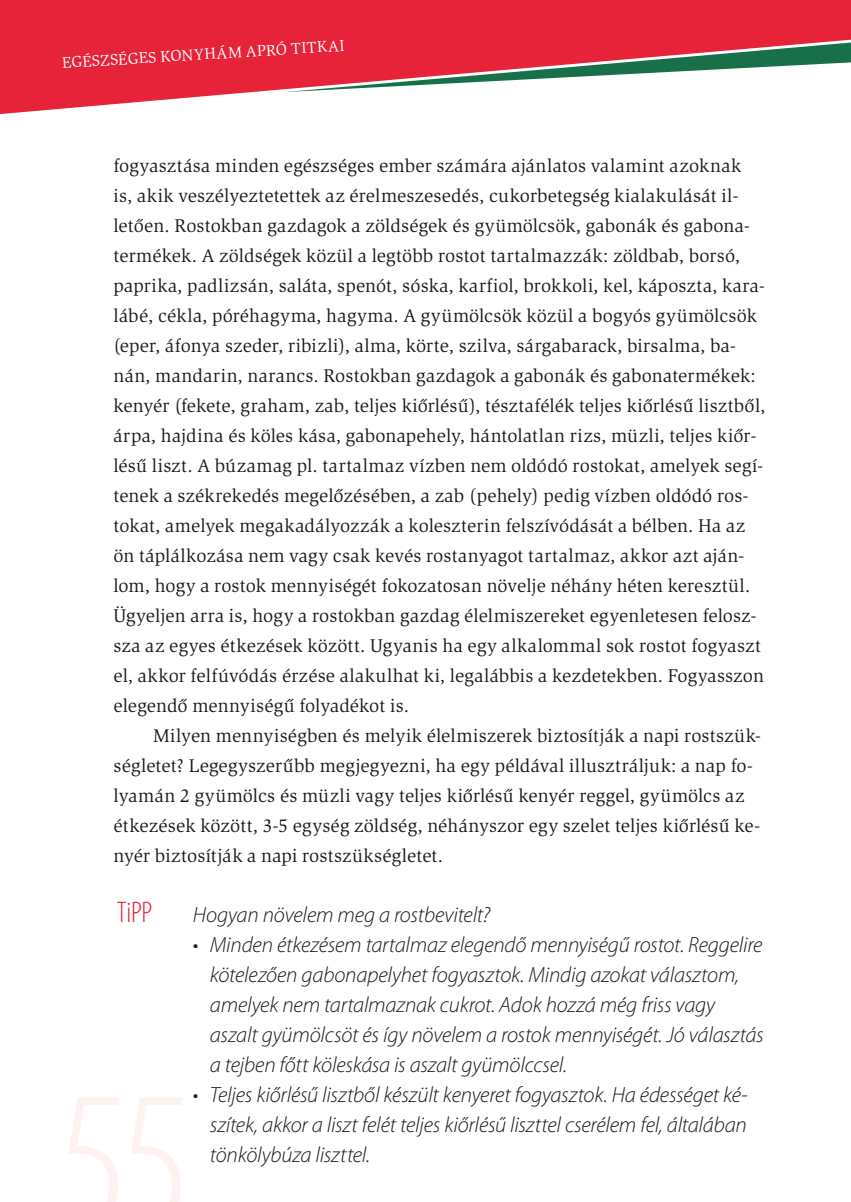
<style>
.page{position:relative;width:851px;height:1202px;background:#fff}
.page>*{position:absolute;margin:0;border:0;box-sizing:border-box;transform-origin:0 0}
.t1{font:300 condensed 30px "Myriad Pro";color:#e62338}
.t2{font:italic 300 22px/30px "Myriad Pro";letter-spacing:-.01em;color:#1a1a18}
.t3{font:19px/30px "Slimbach Itc TCE";letter-spacing:.01em;color:#1a1a18}
.t4{font:16px "Slimbach Itc TCE";color:#fff}
</style>
<div class="page">
<svg style="left:0;top:0;width:850px;height:114px;fill:#e62338"></svg>
<svg style="left:283px;top:41px;width:567px;height:51px"></svg>
<p class="t4" style="left:61px;top:55px;width:284px;rotate:-4deg">EGÉSZSÉGES KONYHÁM APRÓ TITKAI</p>
<p class="t3" style="left:113px;top:151px;width:653px">fogyasztása minden egészséges ember számára ajánlatos valamint azoknak<br>is, akik veszélyeztetettek az érelmeszesedés, cukorbetegség kialakulását il&shy;letően. Rostokban gazdagok a zöldségek és gyümölcsök, gabonák és gabona&shy;termékek. A zöldségek közül a legtöbb rostot tartalmazzák: zöldbab, borsó, paprika, padlizsán, saláta, spenót, sóska, karfiol, brokkoli, kel, káposzta, kara&shy;lábé, cékla, póréhagyma, hagyma. A gyümölcsök közül a bogyós gyümölcsök (eper, áfonya szeder, ribizli), alma, körte, szilva, sárgabarack, birsalma, ba&shy;nán, mandarin, narancs. Rostokban gazdagok a gabonák és gabonatermékek: kenyér (fekete, graham, zab, teljes kiőrlésű), tésztafélék teljes kiőrlésű lisztből, árpa, hajdina és köles kása, gabonapehely, hántolatlan rizs, müzli, teljes kiőr&shy;lésű liszt. A búzamag pl. tartalmaz vízben nem oldódó rostokat, amelyek segí&shy;tenek a székrekedés megelőzésében, a zab (pehely) pedig vízben oldódó ros&shy;tokat, amelyek megakadályozzák a koleszterin felszívódását a bélben. Ha az ön táplálkozása nem vagy csak kevés rostanyagot tartalmaz, akkor azt aján&shy;lom, hogy a rostok mennyiségét fokozatosan növelje néhány héten keresztül.<br>Ügyeljen arra is, hogy a rostokban gazdag élelmiszereket egyenletesen felos - sza az egyes étkezések között. Ugyanis ha egy alkalommal sok rostot fogyaszt el, akkor felfúvódás érzése alakulhat ki, legalábbis a kezdetekben. Fogyasszon elegendő mennyiségű folyadékot is.</p>
<p class="t3" style="left:113px;top:721px;width:648px;text-indent:40px">Milyen mennyiségben és melyik élelmiszerek biztosítják a napi rostszük&shy;ségletet? Legegyszerűbb megjegyezni, ha egy példával illusztráljuk: a nap fo&shy;lyamán 2 gyümölcs és müzli vagy teljes kiőrlésű kenyér reggel, gyümölcs az étkezések között, 3-5 egység zöldség, néhányszor egy szelet teljes kiőrlésű ke&shy;nyér biztosítják a napi rostszükségletet.</p>
<p class="t2" style="left:193px;top:899px;width:299px">Hogyan növelem meg a rostbevitelt?</p>
<p class="t2" style="left:210px;top:929px;width:555px;text-indent:-17px">• Minden étkezésem tartalmaz elegendő mennyiségű rostot. Reggelire kötelezően gabonapelyhet fogyasztok. Mindig azokat választom, amelyek nem tartalmaznak cukrot. Adok hozzá még friss vagy aszalt gyümölcsöt és így növelem a rostok mennyiségét. Jó választás a tejben főtt köleskása is aszalt gyümölccsel.</p>
<p class="t2" style="left:210px;top:1079px;width:539px;text-align:justify;text-indent:-17px">• Teljes kiőrlésű lisztből készült kenyeret fogyasztok. Ha édességet ké&shy;szítek, akkor a liszt felét teljes kiőrlésű liszttel cserélem fel, általában tönkölybúza liszttel.</p>
<h1 class="t1" style="left:117px;top:894px;width:37px">TiPP</h1>
</div>
